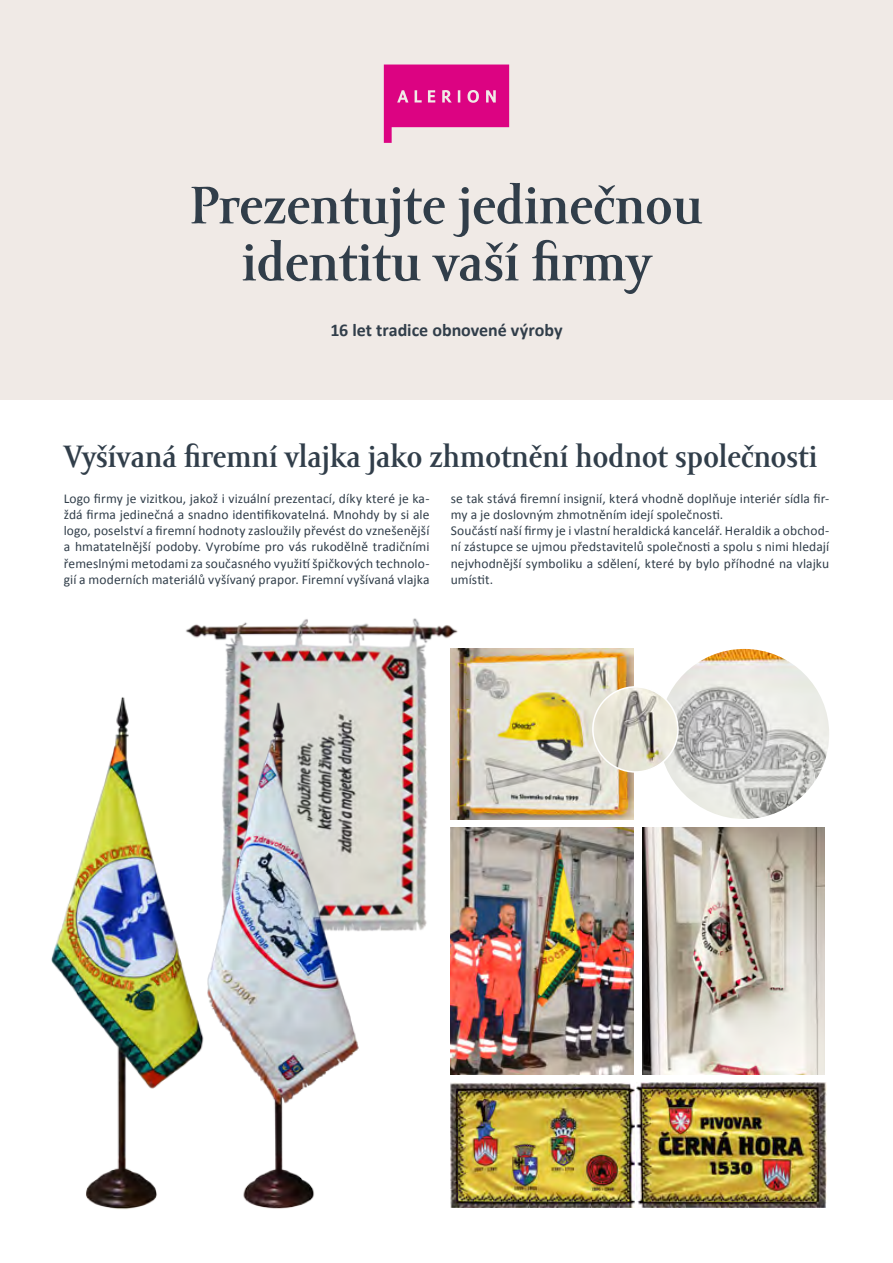
<style>
.page{position:relative;width:893px;height:1263px;background:#fff}
.page>*{position:absolute;margin:0;border:0;box-sizing:border-box;transform-origin:0 0}
.t1{font:700 54px/57px "Amor Serif Pro";color:#313e4a;text-align:center}
.t2{font:700 31.5px "Amor Serif Pro";color:#313e4a}
.t3{font:700 18px "Calibri";color:#313e4a}
.t4{font:13.5px/16.2px "Calibri";letter-spacing:.005em;color:#313e4a;text-align:justify}
</style>
<div class="page">
<img style="left:186px;top:618px;width:285px;height:326px">
<div style="left:0;top:0;width:893px;height:400px;background:#f0eae6"></div>
<svg style="left:384px;top:65px;width:125px;height:78px"></svg>
<img style="left:51px;top:672px;width:181px;height:538px">
<img style="left:181px;top:682px;width:213px;height:528px">
<img style="left:637px;top:1082px;width:189px;height:126px">
<img style="left:642px;top:827px;width:183px;height:247px">
<img style="left:450px;top:1083px;width:185px;height:125px">
<img style="left:451px;top:827px;width:183px;height:247px">
<img style="left:451px;top:649px;width:183px;height:170px">
<img style="left:659px;top:649px;width:170px;height:170px;border-radius:85px">
<img style="left:593px;top:687px;width:85px;height:85px;border-radius:43px">
<div style="left:592px;top:686px;width:87px;height:87px;border:2px solid #fff;border-radius:50%"></div>
<h1 class="t1" style="left:190px;top:178px;width:514px">Prezentujte jedinečnou identitu vaší firmy</h1>
<h3 class="t3" style="left:330px;top:319px;width:234px">16 let tradice obnovené výroby</h3>
<h2 class="t2" style="left:64px;top:440px;width:755px">Vyšívaná firemní vlajka jako zhmotnění hodnot společnosti</h2>
<p class="t4" style="left:64px;top:490px;width:367px">Logo firmy je vizitkou, jakož i vizuální prezentací, díky které je ka&shy;ždá firma jedinečná a snadno identifikovatelná. Mnohdy by si ale logo, poselství a firemní hodnoty zasloužily převést do vznešenější a hmatatelnější podoby. Vyrobíme pro vás rukodělně tradičními řemeslnými metodami za současného využití špičkových technolo&shy;gií a moderních materiálů vyšívaný prapor. Firemní vyšívaná vlajka</p>
<p class="t4" style="left:451px;top:490px;width:380px;text-align:left">se tak stává firemní insignií, která vhodně doplňuje interiér sídla fir&shy;my a je doslovným zhmotněním idejí společnosti.<br>Součástí naší firmy je i vlastní heraldická kancelář. Heraldik a obchod&shy;ní zástupce se ujmou představitelů společnosti a spolu s nimi hledají nejvhodnější symboliku a sdělení, které by bylo příhodné na vlajku umístit.</p>
</div>
